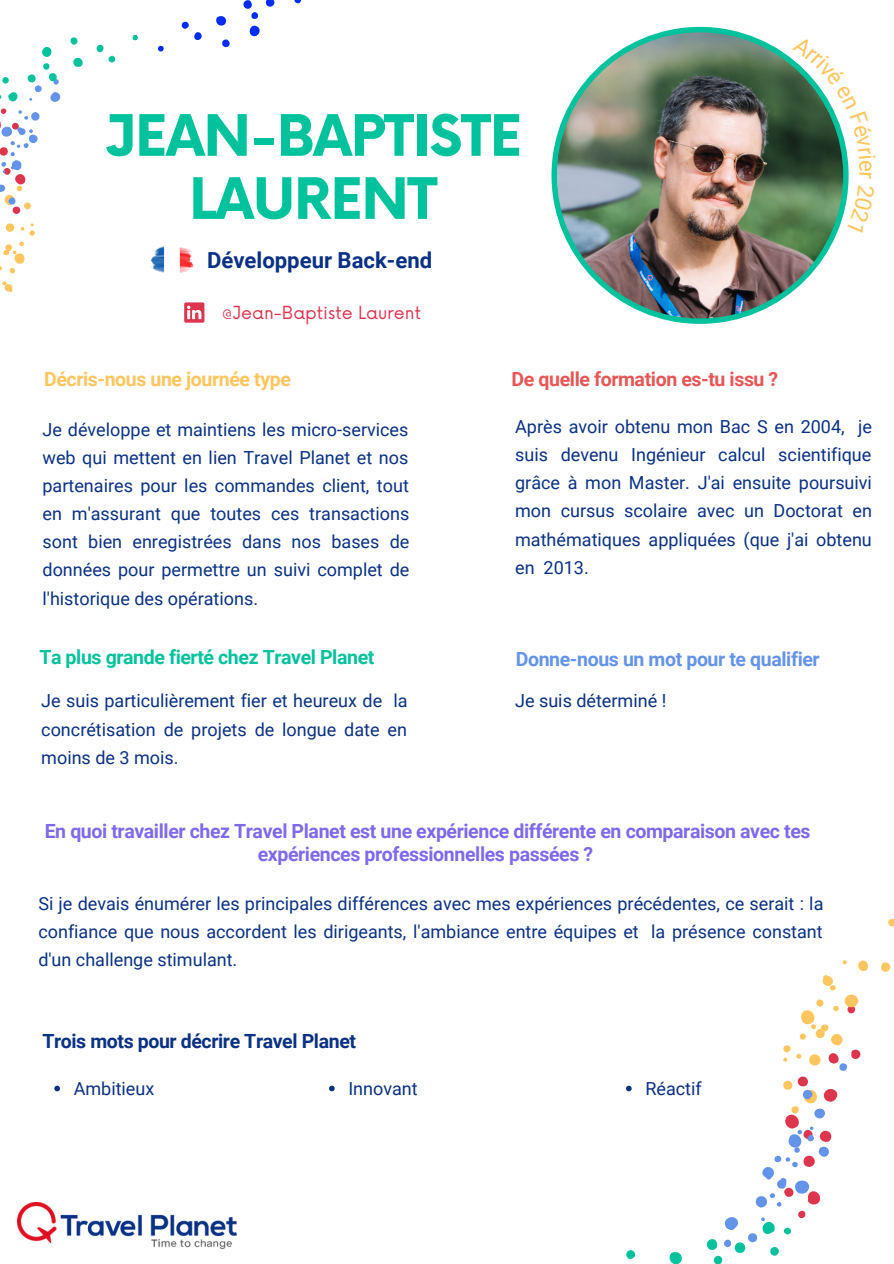
<style>
.page{position:relative;width:894px;height:1264px;background:#fff}
.page>*{position:absolute;margin:0;border:0;box-sizing:border-box;transform-origin:0 0}
.t1{font:700 55.5px/63px "Now";letter-spacing:-.02em;color:#00c29c;text-align:center}
.t2{font:700 22.05px "Roboto";color:#0a3184}
.t3{font:700 19.5px/23.7px "Roboto";letter-spacing:-.02em;color:#8169ec;text-align:center}
.t4{font:700 19.5px "Roboto";letter-spacing:-.02em;color:#00c29c}
.t5{font:700 19.5px "Roboto";letter-spacing:-.02em;color:#0a3184}
.t6{font:700 19.5px "Roboto";letter-spacing:-.02em;color:#6494ea}
.t7{font:700 19.5px "Roboto";letter-spacing:-.02em;color:#e85656}
.t8{font:700 19.5px "Roboto";letter-spacing:-.02em;color:#ffc55e}
.t9{font:18px/28.2px "Roboto";color:#0a3184;text-align:justify}
.t10{font:17.55px "Now";color:#de354f}
</style>
<div class="page">
<svg style="left:216px;top:16px;width:11px;height:10px"></svg>
<svg style="left:222px;top:39px;width:8px;height:9px"></svg>
<svg style="left:181px;top:21px;width:21px;height:20px"></svg>
<svg style="left:158px;top:45px;width:6px;height:7px"></svg>
<svg style="left:243px;top:0;width:32px;height:37px"></svg>
<svg style="left:294px;top:0;width:8px;height:4px"></svg>
<svg style="left:73px;top:57px;width:10px;height:10px"></svg>
<svg style="left:70px;top:37px;width:8px;height:8px"></svg>
<svg style="left:96px;top:44px;width:20px;height:19px"></svg>
<svg style="left:132px;top:35px;width:6px;height:6px"></svg>
<svg style="left:2px;top:281px;width:11px;height:11px"></svg>
<svg style="left:0;top:223px;width:35px;height:51px"></svg>
<svg style="left:0;top:47px;width:61px;height:167px"></svg>
<svg style="left:881px;top:962px;width:10px;height:10px"></svg>
<svg style="left:888px;top:918px;width:5px;height:9px"></svg>
<svg style="left:669px;top:1252px;width:13px;height:11px"></svg>
<svg style="left:626px;top:1250px;width:9px;height:9px"></svg>
<svg style="left:706px;top:960px;width:162px;height:303px"></svg>
<svg style="left:184px;top:302px;width:20px;height:21px"></svg>
<img style="left:18px;top:1202px;width:218px;height:46px">
<img style="left:551px;top:27px;width:297px;height:297px">
<svg style="left:54px;top:1085px;width:6px;height:6px"></svg>
<svg style="left:329px;top:1085px;width:5px;height:6px"></svg>
<svg style="left:626px;top:1085px;width:5px;height:6px"></svg>
<img style="left:150px;top:246px;width:43px;height:27px">
<svg style="left:792px;top:35px;width:57px;height:144px"></svg>
<svg style="left:847px;top:185px;width:2px;height:48px"></svg>
<h1 class="t1" style="left:104px;top:108px;width:419px">JEAN-BAPTISTE<br>LAURENT</h1>
<p class="t2" style="left:207px;top:248px;width:227px">Développeur Back-end</p>
<p class="t10" style="left:222px;top:303px;width:201px">@Jean-Baptiste Laurent</p>
<p class="t8" style="left:44px;top:368px;width:248px">Décris-nous une journée type</p>
<p class="t7" style="left:511px;top:368px;width:268px">De quelle formation es-tu issu ?</p>
<p class="t9" style="left:43px;top:415px;width:368px">Je développe et maintiens les micro-services web qui mettent en lien Travel Planet et nos partenaires pour les commandes client, tout en m'assurant que toutes ces transactions sont bien enregistrées dans nos bases de données pour permettre un suivi complet de l'historique des opérations.</p>
<p class="t4" style="left:39px;top:645px;width:336px">Ta plus grande fierté chez Travel Planet</p>
<p class="t9" style="left:41px;top:687px;width:368px">Je suis particulièrement fier et heureux de la concrétisation de projets de longue date en moins de 3 mois.</p>
<p class="t9" style="left:515px;top:413px;width:358px">Après avoir obtenu mon Bac S en 2004, je suis devenu Ingénieur calcul scientifique grâce à mon Master. J'ai ensuite poursuivi mon cursus scolaire avec un Doctorat en mathématiques appliquées (que j'ai obtenu en 2013.</p>
<p class="t6" style="left:515px;top:648px;width:305px">Donne-nous un mot pour te qualifier</p>
<p class="t9" style="left:515px;top:686px;width:153px">Je suis déterminé !</p>
<p class="t3" style="left:45px;top:819px;width:767px">En quoi travailler chez Travel Planet est une expérience différente en comparaison avec tes expériences professionnelles passées ?</p>
<p class="t9" style="left:38px;top:889px;width:786px">Si je devais énumérer les principales différences avec mes expériences précédentes, ce serait : la confiance que nous accordent les dirigeants, l'ambiance entre équipes et la présence constant d'un challenge stimulant.</p>
<p class="t5" style="left:42px;top:1029px;width:315px">Trois mots pour décrire Travel Planet</p>
<p class="t9" style="left:74px;top:1074px;width:82px">Ambitieux</p>
<p class="t9" style="left:348px;top:1074px;width:71px">Innovant</p>
<p class="t9" style="left:645px;top:1074px;width:58px">Réactif</p>
</div>
